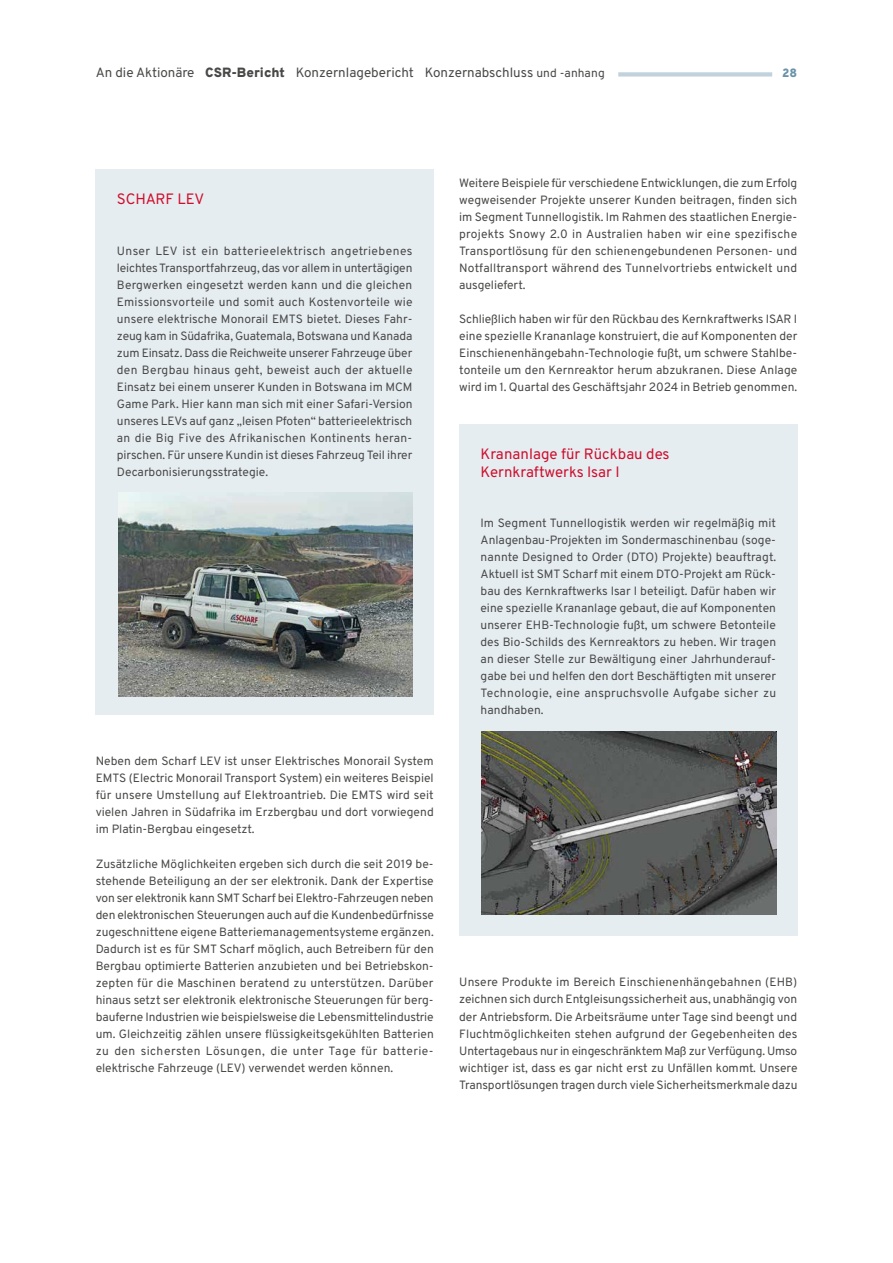
<style>
.page{position:relative;width:893px;height:1263px;background:#fff}
.page>*{position:absolute;margin:0;border:0;box-sizing:border-box;transform-origin:0 0}
.t1{font:15px/18px "Overpass";color:#ce0e2d}
.t2{font:13.35px "Overpass";color:#494948}
.t3{font:12px/17px "Overpass";color:#494948;text-align:justify}
.t4{font:900 12px "Overpass";color:#6992ab}
.s1{font-weight:900}
.s2{font-size:12px}
</style>
<div class="page">
<div style="left:459px;top:424px;width:338px;height:511px;background:#e6edf1"></div>
<img style="left:482px;top:731px;width:294px;height:183px">
<div style="left:96px;top:169px;width:338px;height:545px;background:#e6edf1"></div>
<img style="left:119px;top:492px;width:294px;height:204px">
<div style="left:618px;top:72px;width:154px;height:5px;background:#c1d2dc"></div>
<p class="t2" style="left:96px;top:61px;width:511px">An die Aktionäre <span class="s1">CSR-Bericht</span> Konzernlagebericht Konzernabschluss <span class="s2">und -anhang</span></p>
<p class="t4" style="left:782px;top:63px;width:17px">28</p>
<p class="t1" style="left:117px;top:189px;width:89px">SCHARF LEV</p>
<p class="t3" style="left:117px;top:242px;width:297px;text-align:left">Unser LEV ist ein batterieelektrisch angetriebenes leichtes Transportfahrzeug, das vor allem in untertägigen Bergwerken eingesetzt werden kann und die gleichen Emissionsvorteile und somit auch Kostenvorteile wie unsere elektrische Monorail EMTS bietet. Dieses Fahr&shy;zeug kam in Südafrika, Guatemala, Botswana und Kanada zum Einsatz. Dass die Reichweite unserer Fahrzeuge über den Bergbau hinaus geht, beweist auch der aktuelle Einsatz bei einem unserer Kunden in Botswana im MCM Game Park. Hier kann man sich mit einer Safari-Version unseres LEVs auf ganz „leisen Pfoten“ batterieelektrisch an die Big Five des Afrikanischen Kontinents heran&shy;pirschen. Für unsere Kundin ist dieses Fahrzeug Teil ihrer Decarbonisierungsstrategie.</p>
<p class="t3" style="left:96px;top:752px;width:340px">Neben dem Scharf LEV ist unser Elektrisches Monorail System EMTS (Electric Monorail Transport System) ein weiteres Beispiel für unsere Umstellung auf Elektroantrieb. Die EMTS wird seit vielen Jahren in Südafrika im Erzbergbau und dort vorwiegend im Platin-Bergbau eingesetzt.</p>
<p class="t3" style="left:96px;top:854px;width:340px">Zusätzliche Möglichkeiten ergeben sich durch die seit 2019 be&shy;stehende Beteiligung an der ser elektronik. Dank der Expertise von ser elektronik kann SMT Scharf bei Elektro-Fahrzeugen neben den elektronischen Steuerungen auch auf die Kundenbedürfnisse zugeschnittene eigene Batteriemanagementsysteme ergänzen.<br>Dadurch ist es für SMT Scharf möglich, auch Betreibern für den Bergbau optimierte Batterien anzubieten und bei Betriebskon&shy;zepten für die Maschinen beratend zu unterstützen. Darüber hinaus setzt ser elektronik elektronische Steuerungen für berg&shy;bauferne Industrien wie beispielsweise die Lebensmittelindustrie um. Gleichzeitig zählen unsere flüssigkeitsgekühlten Batterien zu den sichersten Lösungen, die unter Tage für batterie&shy;elektrische Fahrzeuge (LEV) verwendet werden können.</p>
<p class="t3" style="left:459px;top:174px;width:340px">Weitere Beispiele für verschiedene Entwicklungen, die zum Erfolg wegweisender Projekte unserer Kunden beitragen, finden sich im Segment Tunnellogistik. Im Rahmen des staatlichen Energie&shy;projekts Snowy 2.0 in Australien haben wir eine spezifische Transportlösung für den schienengebundenen Personen- und Notfalltransport während des Tunnelvortriebs entwickelt und ausgeliefert.</p>
<p class="t3" style="left:459px;top:310px;width:340px">Schließlich haben wir für den Rückbau des Kernkraftwerks ISAR I eine spezielle Krananlage konstruiert, die auf Komponenten der Einschienenhängebahn-Technologie fußt, um schwere Stahlbe&shy;tonteile um den Kernreaktor herum abzukranen. Diese Anlage wird im 1. Quartal des Geschäftsjahr 2024 in Betrieb genommen.</p>
<p class="t1" style="left:480px;top:444px;width:191px">Krananlage für Rückbau des<br>Kernkraftwerks Isar I</p>
<p class="t3" style="left:480px;top:514px;width:297px">Im Segment Tunnellogistik werden wir regelmäßig mit Anlagenbau-Projekten im Sondermaschinenbau (soge&shy;nannte Designed to Order (DTO) Projekte) beauftragt.<br>Aktuell ist SMT Scharf mit einem DTO-Projekt am Rück&shy;bau des Kernkraftwerks Isar I beteiligt. Dafür haben wir eine spezielle Krananlage gebaut, die auf Komponenten unserer EHB-Technologie fußt, um schwere Betonteile des Bio-Schilds des Kernreaktors zu heben. Wir tragen an dieser Stelle zur Bewältigung einer Jahrhunderauf&shy;gabe bei und helfen den dort Beschäftigten mit unserer Technologie, eine anspruchsvolle Aufgabe sicher zu handhaben.</p>
<p class="t3" style="left:459px;top:973px;width:340px">Unsere Produkte im Bereich Einschienenhängebahnen (EHB) zeichnen sich durch Entgleisungssicherheit aus, unabhängig von der Antriebsform. Die Arbeitsräume unter Tage sind beengt und Fluchtmöglichkeiten stehen aufgrund der Gegebenheiten des Untertagebaus nur in eingeschränktem Maß zur Verfügung. Umso wichtiger ist, dass es gar nicht erst zu Unfällen kommt. Unsere Transportlösungen tragen durch viele Sicherheitsmerkmale dazu</p>
</div>
